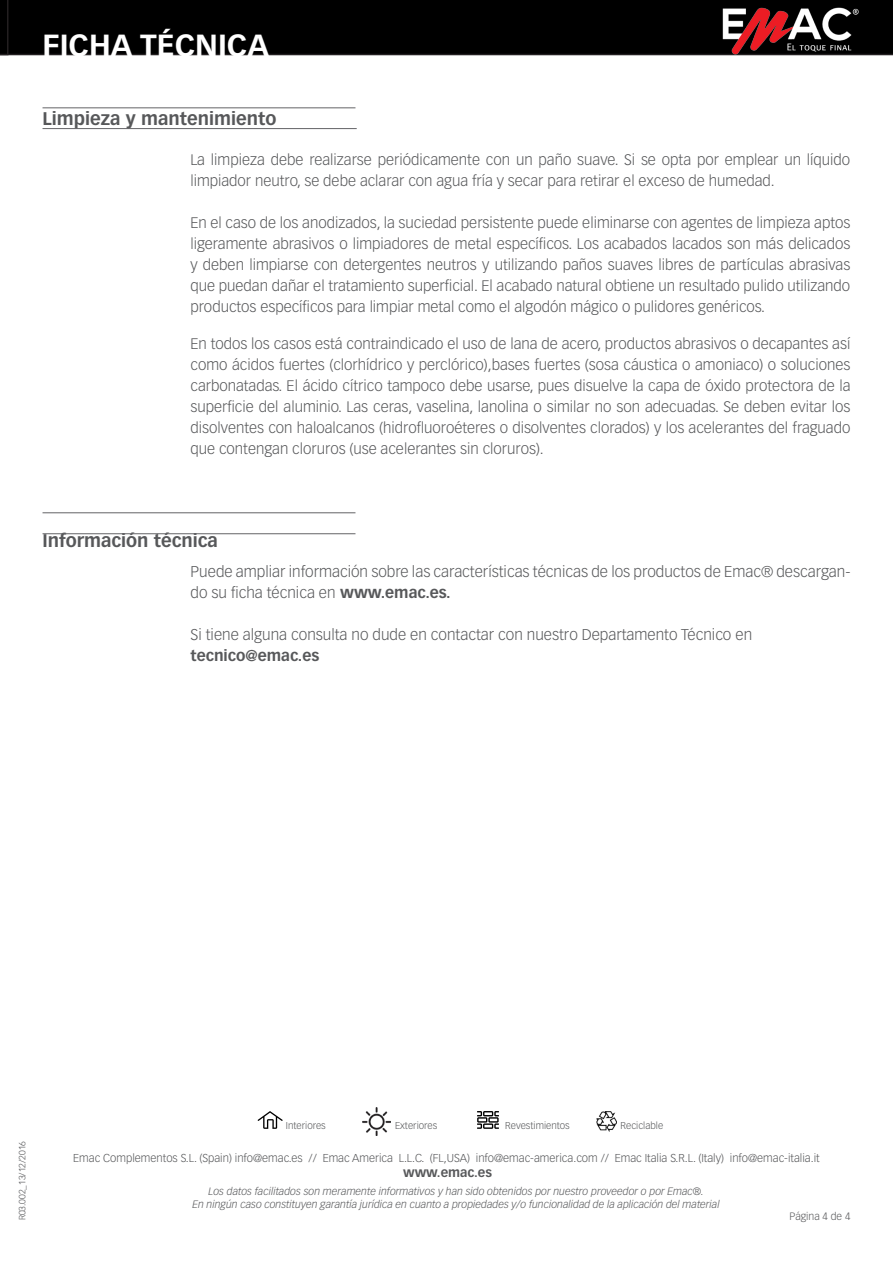
<style>
.page{position:relative;width:893px;height:1263px;background:#fff}
.page>*{position:absolute;margin:0;border:0;box-sizing:border-box;transform-origin:0 0}
.t1{font:700 30px "Vectora LT Std";color:#fff}
.t2{font:700 18px "Vectora LT Std";color:#57585a}
.t3{font:300 15.3px/21px "Vectora LT Std";color:#57585a}
.t4{font:700 15.3px "Vectora LT Std";color:#57585a}
.Párrafo_14{font:300 15px/21px "Vectora LT Std";color:#57585a;text-align:justify}
.t5{font:700 12.75px "Vectora LT Std";color:#57585a}
.t6{font:300 11.25px "Vectora LT Std";color:#57585a}
.t7{font:italic 300 10.5px/12.6px "Vectora LT Std";color:#57585a;text-align:center}
.t8{font:300 10.5px "Vectora LT Std";color:#57585a}
.t9{font:300 9.75px "Vectora LT Std";color:#57585a}
.t10{font:300 9px "Vectora LT Std";color:#57585a}
.s1{font-weight:700}
</style>
<div class="page">
<div style="left:9px;top:0;width:884px;height:55px;background:#000"></div>
<hr style="left:43px;top:512px;width:312px;height:1px;background:#636366">
<hr style="left:43px;top:533px;width:312px;height:1px;background:#636366">
<img style="left:715px;top:1px;width:149px;height:55px">
<svg style="left:0;top:0;width:9px;height:55px"></svg>
<hr style="left:43px;top:107px;width:312px;height:1px;background:#636366">
<hr style="left:43px;top:128px;width:314px;height:1px;background:#636366">
<svg style="left:257px;top:1111px;width:26px;height:18px"></svg>
<svg style="left:477px;top:1111px;width:22px;height:18px"></svg>
<img style="left:597px;top:1111px;width:19px;height:21px">
<img style="left:363px;top:1108px;width:27px;height:27px">
<h1 class="t1" style="left:43px;top:27px;width:228px">FICHA TÉCNICA</h1>
<p class="t2" style="left:43px;top:107px;width:235px">Limpieza y mantenimiento</p>
<p class="Párrafo_14" style="left:190px;top:149px;width:661px">La limpieza debe realizarse periódicamente con un paño suave. Si se opta por emplear un líquido limpiador neutro, se debe aclarar con agua fría y secar para retirar el exceso de humedad.</p>
<p class="Párrafo_14" style="left:190px;top:212px;width:661px">En el caso de los anodizados, la suciedad persistente puede eliminarse con agentes de limpieza aptos ligeramente abrasivos o limpiadores de metal específicos. Los acabados lacados son más delicados y deben limpiarse con detergentes neutros y utilizando paños suaves libres de partículas abrasivas que puedan dañar el tratamiento superficial. El acabado natural obtiene un resultado pulido utilizando productos específicos para limpiar metal como el algodón mágico o pulidores genéricos.</p>
<p class="Párrafo_14" style="left:190px;top:333px;width:661px">En todos los casos está contraindicado el uso de lana de acero, productos abrasivos o decapantes así como ácidos fuertes (clorhídrico y perclórico),bases fuertes (sosa cáustica o amoniaco) o soluciones carbonatadas. El ácido cítrico tampoco debe usarse, pues disuelve la capa de óxido protectora de la superficie del aluminio. Las ceras, vaselina, lanolina o similar no son adecuadas. Se deben evitar los disolventes con haloalcanos (hidrofluoroéteres o disolventes clorados) y los acelerantes del fraguado que contengan cloruros (use acelerantes sin cloruros).</p>
<p class="t2" style="left:43px;top:530px;width:177px">Información técnica</p>
<p class="t3" style="left:190px;top:562px;width:661px">Puede ampliar información sobre las características técnicas de los productos de Emac® descargan&shy;do su ficha técnica en <span class="s1">www.emac.es.</span></p>
<p class="t3" style="left:190px;top:625px;width:563px">Si tiene alguna consulta no dude en contactar con nuestro Departamento Técnico en</p>
<p class="t4" style="left:190px;top:647px;width:130px">tecnico@emac.es</p>
<p class="t9" style="left:286px;top:1120px;width:41px">Interiores</p>
<p class="t9" style="left:395px;top:1120px;width:44px">Exteriores</p>
<p class="t9" style="left:505px;top:1120px;width:66px">Revestimientos</p>
<p class="t9" style="left:621px;top:1120px;width:44px">Reciclable</p>
<p class="t10" style="left:17px;top:1220px;width:81px;rotate:-90deg">R03.002_13/12/2016</p>
<p class="t6" style="left:73px;top:1151px;width:748px">Emac Complementos S.L. (Spain) info@emac.es // Emac America L.L.C. (FL,USA) info@emac-america.com // Emac Italia S.R.L. (Italy) info@emac-italia.it</p>
<p class="t5" style="left:403px;top:1164px;width:90px">www.emac.es</p>
<p class="t7" style="left:192px;top:1185px;width:529px">Los datos facilitados son meramente informativos y han sido obtenidos por nuestro proveedor o por Emac®.<br>En ningún caso constituyen garantía jurídica en cuanto a propiedades y/o funcionalidad de la aplicación del material</p>
<p class="t8" style="left:790px;top:1211px;width:62px">Página 4 de 4</p>
</div>
